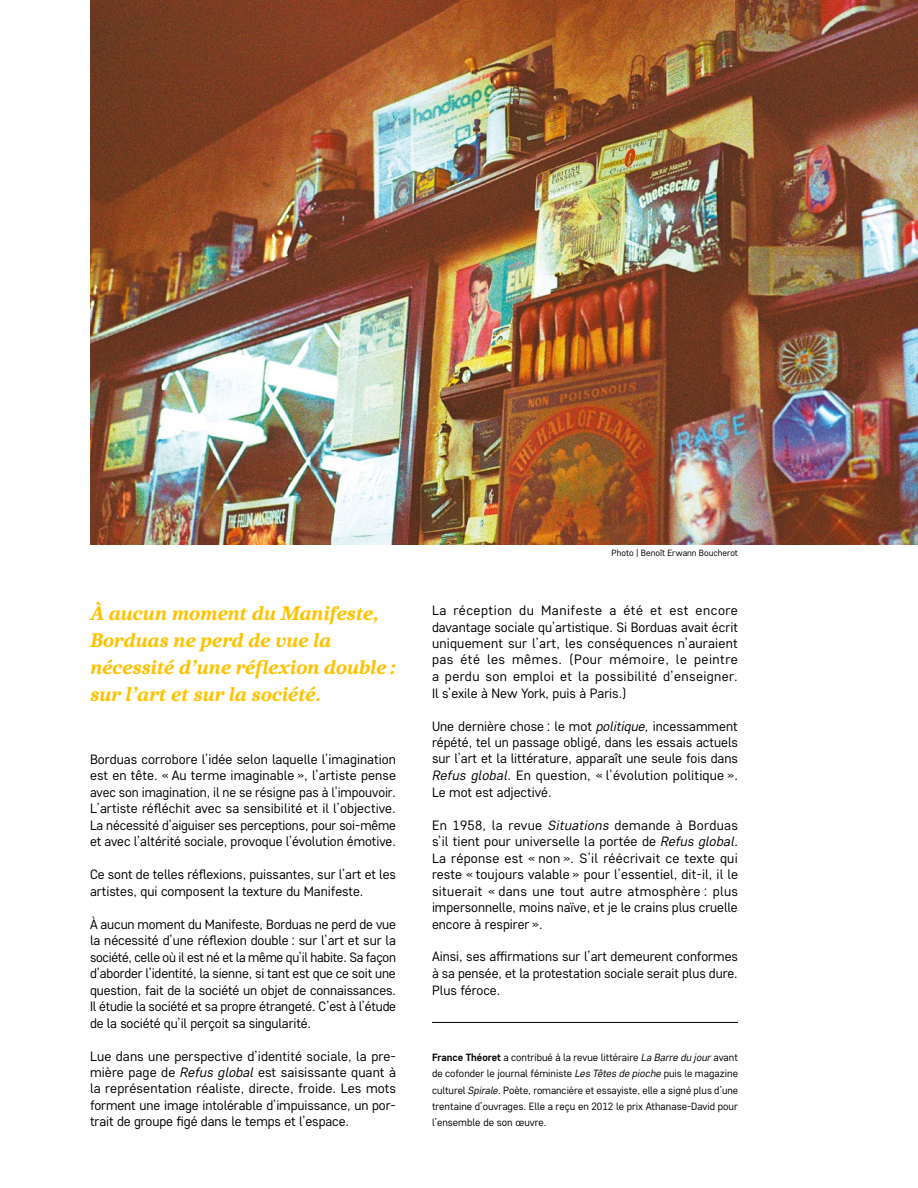
<style>
.page{position:relative;width:918px;height:1188px;background:#fff}
.page>*{position:absolute;margin:0;border:0;box-sizing:border-box;transform-origin:0 0}
.t1{font:19.5px/27px "Core Serif N 75 Black It";letter-spacing:-.015em;color:#fdc300}
.t2{font:13.5px/16.5px "Core Sans D35";color:#000;text-align:justify}
.t3{font:10.5px/16.5px "Core Sans D35";color:#000;text-align:justify}
.t4{font:9px "Core Sans D35";color:#000}
.s1{font-style:italic}
.s2{font-family:"Core Sans D55";font-weight:700}
</style>
<div class="page">
<hr style="left:432px;top:1022px;width:306px;height:1px;background:#000">
<img style="left:90px;top:0;width:828px;height:544px">
<h1 class="t1" style="left:90px;top:600px;width:308px">À aucun moment du Manifeste,<br>Borduas ne perd de vue la nécessité d’une réflexion double : sur l’art et sur la société.</h1>
<p class="t2" style="left:90px;top:750px;width:308px">Borduas corrobore l’idée selon laquelle l’imagination est en tête. « Au terme imaginable », l’artiste pense avec son imagination, il ne se résigne pas à l’impouvoir.<br>L’artiste réfléchit avec sa sensibilité et il l’objective.<br>La nécessité d’aiguiser ses perceptions, pour soi-même et avec l’altérité sociale, provoque l’évolution émotive.</p>
<p class="t2" style="left:90px;top:866px;width:307px">Ce sont de telles réflexions, puissantes, sur l’art et les artistes, qui composent la texture du Manifeste.</p>
<p class="t2" style="left:90px;top:915px;width:308px">À aucun moment du Manifeste, Borduas ne perd de vue la nécessité d’une réflexion double : sur l’art et sur la société, celle où il est né et la même qu’il habite. Sa façon d’aborder l’identité, la sienne, si tant est que ce soit une question, fait de la société un objet de connaissances.<br>Il étudie la société et sa propre étrangeté. C’est à l’étude de la société qu’il perçoit sa singularité.</p>
<p class="t2" style="left:90px;top:1047px;width:308px">Lue dans une perspective d’identité sociale, la pre&shy;mière page de <span class="s1">Refus global</span> est saisissante quant à la représentation réaliste, directe, froide. Les mots forment une image intolérable d’impuissance, un por&shy;trait de groupe figé dans le temps et l’espace.</p>
<p class="t4" style="left:612px;top:547px;width:128px">Photo | Benoît Erwann Boucherot</p>
<p class="t2" style="left:432px;top:602px;width:308px">La réception du Manifeste a été et est encore davantage sociale qu’artistique. Si Borduas avait écrit uniquement sur l’art, les conséquences n’auraient pas été les mêmes. (Pour mémoire, le peintre a perdu son emploi et la possibilité d’enseigner.<br>Il s’exile à New York, puis à Paris.)</p>
<p class="t2" style="left:432px;top:717px;width:308px">Une dernière chose : le mot <span class="s1">politique,</span> incessamment répété, tel un passage obligé, dans les essais actuels sur l’art et la littérature, apparaît une seule fois dans <span class="s1">Refus global</span>. En question, « l’évolution politique ».<br>Le mot est adjectivé.</p>
<p class="t2" style="left:432px;top:816px;width:308px">En 1958, la revue <span class="s1">Situations</span> demande à Borduas s’il tient pour universelle la portée de <span class="s1">Refus global</span>.<br>La réponse est « non ». S’il réécrivait ce texte qui reste « toujours valable » pour l’essentiel, dit-il, il le situerait « dans une tout autre atmosphère : plus impersonnelle, moins naïve, et je le crains plus cruelle encore à respirer ».</p>
<p class="t2" style="left:432px;top:948px;width:308px">Ainsi, ses affirmations sur l’art demeurent conformes à sa pensée, et la protestation sociale serait plus dure.<br>Plus féroce.</p>
<p class="t3" style="left:432px;top:1048px;width:308px"><span class="s2">France Théoret</span> a contribué à la revue littéraire <span class="s1">La Barre du jour</span> avant de cofonder le journal féministe <span class="s1">Les Têtes de pioche</span> puis le magazine culturel <span class="s1">Spirale</span>. Poète, romancière et essayiste, elle a signé plus d’une trentaine d’ouvrages. Elle a reçu en 2012 le prix Athanase-David pour l’ensemble de son œuvre.</p>
</div>
